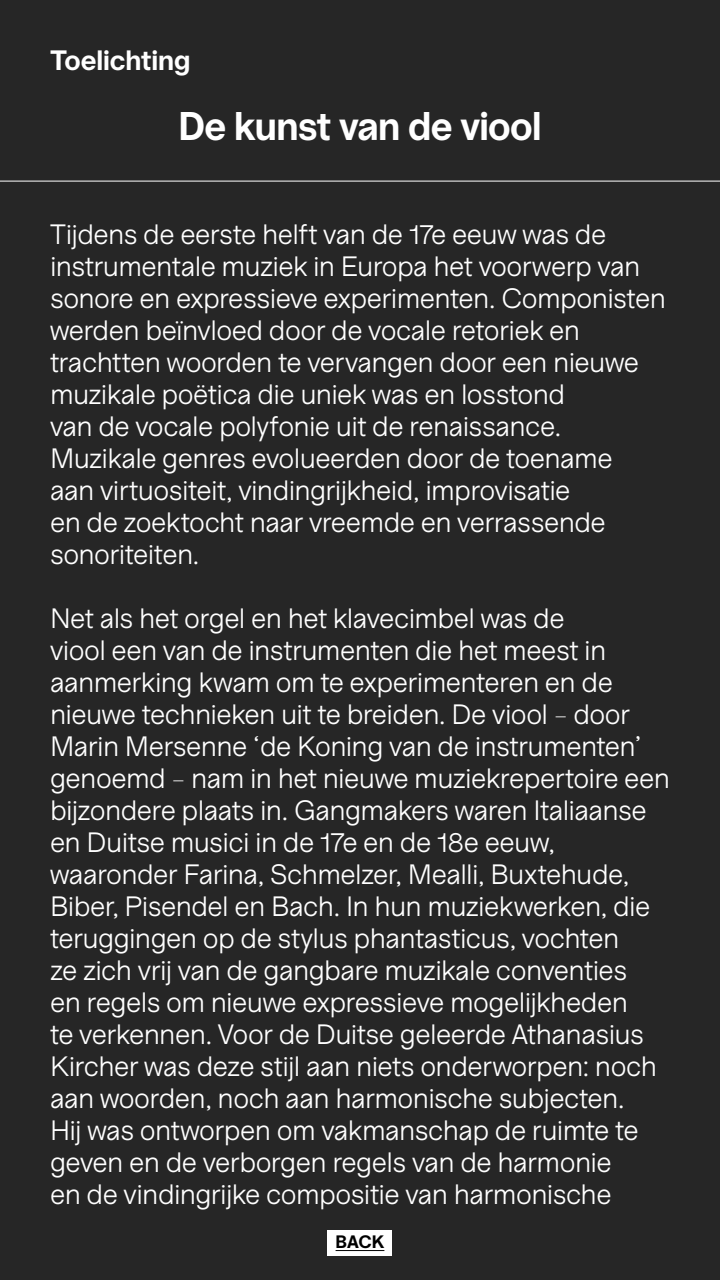
<style>
.page{position:relative;width:720px;height:1280px;background:#262626}
.page>*{position:absolute;margin:0;border:0;box-sizing:border-box;transform-origin:0 0}
.t1{font:700 40px "aa Bozar";letter-spacing:-.015em;color:#fff}
.t2{font:28px/32px "aa Bozar";letter-spacing:-.02em;color:#fff}
.t3{font:700 28px "aa Bozar";letter-spacing:-.005em;color:#fff}
.t4{font:700 18px "aa Bozar";color:#000}
</style>
<div class="page">
<div style="left:328px;top:1230px;width:64px;height:26px;background:#fff"></div>
<hr style="left:336px;top:1250px;width:48px;height:1px;background:#000">
<hr style="left:0;top:181px;width:720px;height:1px;background:#fff">
<p class="t3" style="left:50px;top:44px;width:142px">Toelichting</p>
<h1 class="t1" style="left:178px;top:102px;width:365px">De kunst van de viool</h1>
<p class="t2" style="left:50px;top:218px;width:618px">Tijdens de eerste helft van de 17e eeuw was de instrumentale muziek in Europa het voorwerp van sonore en expressieve experimenten. Componisten werden beïnvloed door de vocale retoriek en trachtten woorden te vervangen door een nieuwe muzikale poëtica die uniek was en losstond<br>van de vocale polyfonie uit de renaissance.<br>Muzikale genres evolueerden door de toename<br>aan virtuositeit, vindingrijkheid, improvisatie<br>en de zoektocht naar vreemde en verrassende sonoriteiten.</p>
<p class="t2" style="left:50px;top:602px;width:622px">Net als het orgel en het klavecimbel was de<br>viool een van de instrumenten die het meest in aanmerking kwam om te experimenteren en de nieuwe technieken uit te breiden. De viool – door Marin Mersenne ‘de Koning van de instrumenten’ genoemd – nam in het nieuwe muziekrepertoire een bijzondere plaats in. Gangmakers waren Italiaanse en Duitse musici in de 17e en de 18e eeuw, waaronder Farina, Schmelzer, Mealli, Buxtehude, Biber, Pisendel en Bach. In hun muziekwerken, die teruggingen op de stylus phantasticus, vochten<br>ze zich vrij van de gangbare muzikale conventies<br>en regels om nieuwe expressieve mogelijkheden<br>te verkennen. Voor de Duitse geleerde Athanasius Kircher was deze stijl aan niets onderworpen: noch aan woorden, noch aan harmonische subjecten.<br>Hij was ontworpen om vakmanschap de ruimte te geven en de verborgen regels van de harmonie<br>en de vindingrijke compositie van harmonische</p>
<p class="t4" style="left:336px;top:1232px;width:50px">BACK</p>
</div>
